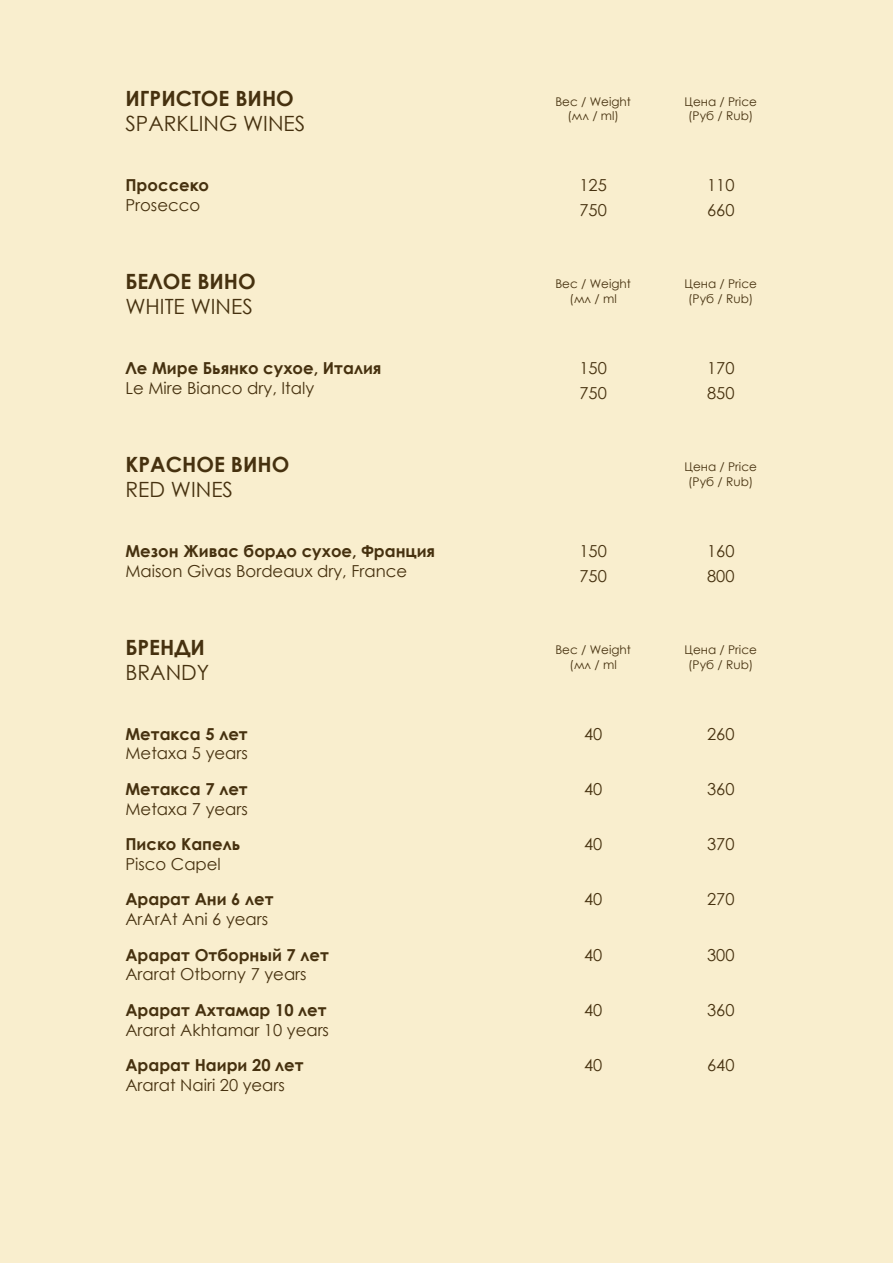
<style>
.page{position:relative;width:893px;height:1263px;background:#f9eece}
.page>*{position:absolute;margin:0;border:0;box-sizing:border-box;transform-origin:0 0}
.t1{font:700 21px "Century Gothic";color:#46310f}
.t2{font:21px "Century Gothic";color:#46310f}
.t3{font:16.5px "Century Gothic";color:#46310f}
.t4{font:700 16.5px "Century Gothic";color:#46310f}
.t5{font:12px "Century Gothic";color:#46310f}
</style>
<div class="page">
<p class="t1" style="left:125px;top:83px;width:170px">ИГРИСТОЕ ВИНО</p>
<p class="t2" style="left:125px;top:109px;width:181px">SPARKLING WINES</p>
<p class="t5" style="left:555px;top:93px;width:77px">Вес / Weight</p>
<p class="t5" style="left:567px;top:107px;width:53px">(мл / ml)</p>
<p class="t5" style="left:685px;top:93px;width:74px">Цена / Price</p>
<p class="t5" style="left:688px;top:107px;width:67px">(Руб / Rub)</p>
<p class="t4" style="left:125px;top:172px;width:85px">Проссеко</p>
<p class="t3" style="left:125px;top:193px;width:76px">Prosecco</p>
<p class="t3" style="left:579px;top:173px;width:29px">125</p>
<p class="t3" style="left:579px;top:199px;width:29px">750</p>
<p class="t3" style="left:707px;top:173px;width:29px">110</p>
<p class="t3" style="left:707px;top:199px;width:29px">660</p>
<p class="t1" style="left:125px;top:265px;width:132px">БЕЛОЕ ВИНО</p>
<p class="t2" style="left:125px;top:292px;width:129px">WHITE WINES</p>
<p class="t5" style="left:555px;top:276px;width:77px">Вес / Weight</p>
<p class="t5" style="left:570px;top:290px;width:49px">(мл / ml</p>
<p class="t5" style="left:685px;top:276px;width:74px">Цена / Price</p>
<p class="t5" style="left:688px;top:290px;width:67px">(Руб / Rub)</p>
<p class="t4" style="left:125px;top:355px;width:258px">Ле Мире Бьянко сухое, Италия</p>
<p class="t3" style="left:125px;top:376px;width:190px">Le Mire Bianco dry, Italy</p>
<p class="t3" style="left:579px;top:356px;width:29px">150</p>
<p class="t3" style="left:579px;top:382px;width:29px">750</p>
<p class="t3" style="left:707px;top:356px;width:29px">170</p>
<p class="t3" style="left:707px;top:382px;width:29px">850</p>
<p class="t1" style="left:125px;top:448px;width:165px">КРАСНОЕ ВИНО</p>
<p class="t2" style="left:125px;top:475px;width:109px">RED WINES</p>
<p class="t5" style="left:685px;top:458px;width:74px">Цена / Price</p>
<p class="t5" style="left:688px;top:473px;width:67px">(Руб / Rub)</p>
<p class="t4" style="left:125px;top:538px;width:311px">Мезон Живас бордо сухое, Франция</p>
<p class="t3" style="left:125px;top:559px;width:283px">Maison Givas Bordeaux dry, France</p>
<p class="t3" style="left:579px;top:539px;width:29px">150</p>
<p class="t3" style="left:579px;top:565px;width:29px">750</p>
<p class="t3" style="left:707px;top:539px;width:29px">160</p>
<p class="t3" style="left:707px;top:565px;width:29px">800</p>
<p class="t1" style="left:125px;top:631px;width:81px">БРЕНДИ</p>
<p class="t2" style="left:125px;top:658px;width:85px">BRANDY</p>
<p class="t5" style="left:555px;top:641px;width:77px">Вес / Weight</p>
<p class="t5" style="left:570px;top:656px;width:49px">(мл / ml</p>
<p class="t5" style="left:685px;top:641px;width:74px">Цена / Price</p>
<p class="t5" style="left:688px;top:656px;width:67px">(Руб / Rub)</p>
<p class="t4" style="left:125px;top:721px;width:124px">Метакса 5 лет</p>
<p class="t3" style="left:125px;top:742px;width:124px">Metaxa 5 years</p>
<p class="t3" style="left:584px;top:722px;width:20px">40</p>
<p class="t3" style="left:707px;top:722px;width:29px">260</p>
<p class="t4" style="left:125px;top:776px;width:124px">Метакса 7 лет</p>
<p class="t3" style="left:125px;top:797px;width:124px">Metaxa 7 years</p>
<p class="t3" style="left:584px;top:777px;width:20px">40</p>
<p class="t3" style="left:707px;top:777px;width:29px">360</p>
<p class="t4" style="left:125px;top:832px;width:116px">Писко Капель</p>
<p class="t3" style="left:125px;top:852px;width:97px">Pisco Capel</p>
<p class="t3" style="left:584px;top:833px;width:20px">40</p>
<p class="t3" style="left:707px;top:833px;width:29px">370</p>
<p class="t4" style="left:125px;top:887px;width:150px">Арарат Ани 6 лет</p>
<p class="t3" style="left:125px;top:908px;width:144px">ArArAt Ani 6 years</p>
<p class="t3" style="left:584px;top:888px;width:20px">40</p>
<p class="t3" style="left:707px;top:888px;width:29px">270</p>
<p class="t4" style="left:125px;top:942px;width:205px">Арарат Отборный 7 лет</p>
<p class="t3" style="left:125px;top:963px;width:183px">Ararat Otborny 7 years</p>
<p class="t3" style="left:584px;top:943px;width:20px">40</p>
<p class="t3" style="left:707px;top:943px;width:29px">300</p>
<p class="t4" style="left:125px;top:997px;width:203px">Арарат Ахтамар 10 лет</p>
<p class="t3" style="left:125px;top:1018px;width:205px">Ararat Akhtamar 10 years</p>
<p class="t3" style="left:584px;top:998px;width:20px">40</p>
<p class="t3" style="left:707px;top:998px;width:29px">360</p>
<p class="t4" style="left:125px;top:1053px;width:180px">Арарат Наири 20 лет</p>
<p class="t3" style="left:125px;top:1073px;width:161px">Ararat Nairi 20 years</p>
<p class="t3" style="left:584px;top:1054px;width:20px">40</p>
<p class="t3" style="left:707px;top:1054px;width:29px">640</p>
</div>
